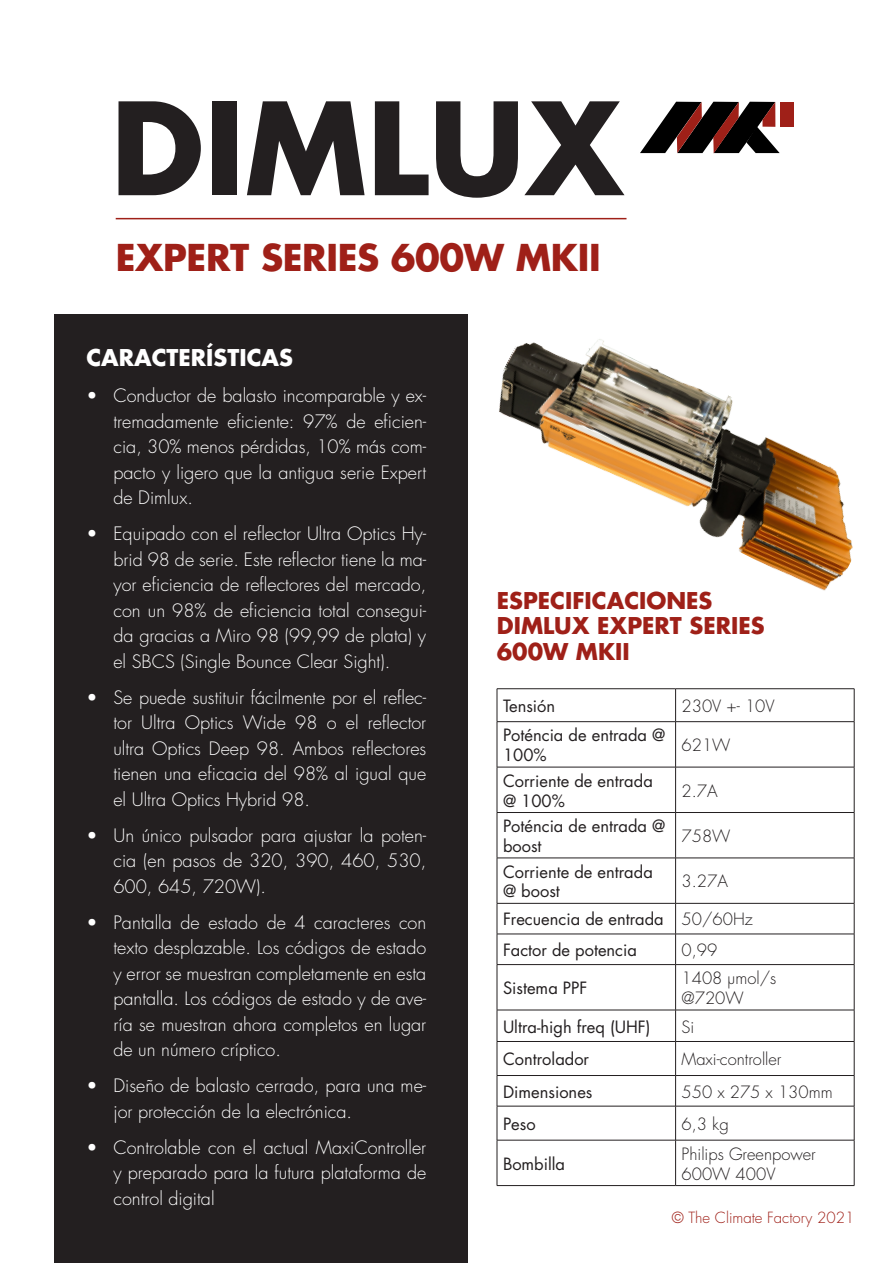
<style>
.page{position:relative;width:893px;height:1263px;background:#fff}
.page>*{position:absolute;margin:0;border:0;box-sizing:border-box;transform-origin:0 0}
.t1{font:700 124.5px "Futura Std";color:#231f20}
.t2{font:700 36px "Futura Std";letter-spacing:-.01em;color:#9f2018}
.t3{font:700 22.5px "Futura Std";color:#9f2018}
.t4{font:700 22.5px "Futura Std";color:#fff}
.t5{font:300 18px/25.5px "Futura Std";color:#fff;text-align:justify}
.t6{font:16.5px/19.8px "Futura Std";color:#231f20}
.t7{font:300 16.5px/19.8px "Futura Std";color:#231f20}
.t8{font:300 15px "Futura Std";color:#9f2018}
</style>
<div class="page">
<div style="left:54px;top:315px;width:414px;height:948px;background:#231f20"></div>
<svg style="left:640px;top:102px;width:140px;height:51px"></svg>
<div style="left:780px;top:102px;width:13px;height:25px;background:#9f2018"></div>
<hr style="left:116px;top:218px;width:510px;height:1px;background:#9f2018">
<hr style="left:497px;top:688px;width:179px;height:1px;background:#231f20">
<hr style="left:497px;top:689px;width:1px;height:32px;background:#231f20">
<hr style="left:676px;top:688px;width:178px;height:1px;background:#231f20">
<hr style="left:675px;top:689px;width:1px;height:32px;background:#231f20">
<hr style="left:854px;top:689px;width:1px;height:32px;background:#231f20">
<hr style="left:497px;top:721px;width:179px;height:1px;background:#231f20">
<hr style="left:497px;top:722px;width:1px;height:45px;background:#231f20">
<hr style="left:676px;top:721px;width:178px;height:1px;background:#231f20">
<hr style="left:675px;top:722px;width:1px;height:45px;background:#231f20">
<hr style="left:854px;top:722px;width:1px;height:45px;background:#231f20">
<hr style="left:497px;top:767px;width:179px;height:1px;background:#231f20">
<hr style="left:497px;top:767px;width:1px;height:45px;background:#231f20">
<hr style="left:676px;top:767px;width:178px;height:1px;background:#231f20">
<hr style="left:675px;top:767px;width:1px;height:45px;background:#231f20">
<hr style="left:854px;top:767px;width:1px;height:45px;background:#231f20">
<hr style="left:497px;top:812px;width:179px;height:1px;background:#231f20">
<hr style="left:497px;top:813px;width:1px;height:45px;background:#231f20">
<hr style="left:676px;top:812px;width:178px;height:1px;background:#231f20">
<hr style="left:675px;top:813px;width:1px;height:45px;background:#231f20">
<hr style="left:854px;top:813px;width:1px;height:45px;background:#231f20">
<hr style="left:497px;top:858px;width:179px;height:1px;background:#231f20">
<hr style="left:497px;top:858px;width:1px;height:45px;background:#231f20">
<hr style="left:676px;top:858px;width:178px;height:1px;background:#231f20">
<hr style="left:675px;top:858px;width:1px;height:45px;background:#231f20">
<hr style="left:854px;top:858px;width:1px;height:45px;background:#231f20">
<hr style="left:497px;top:903px;width:179px;height:1px;background:#231f20">
<hr style="left:497px;top:903px;width:1px;height:31px;background:#231f20">
<hr style="left:676px;top:903px;width:178px;height:1px;background:#231f20">
<hr style="left:675px;top:903px;width:1px;height:31px;background:#231f20">
<hr style="left:854px;top:903px;width:1px;height:31px;background:#231f20">
<hr style="left:497px;top:934px;width:179px;height:1px;background:#231f20">
<hr style="left:497px;top:934px;width:1px;height:30px;background:#231f20">
<hr style="left:676px;top:934px;width:178px;height:1px;background:#231f20">
<hr style="left:675px;top:934px;width:1px;height:30px;background:#231f20">
<hr style="left:854px;top:934px;width:1px;height:30px;background:#231f20">
<hr style="left:497px;top:964px;width:179px;height:1px;background:#231f20">
<hr style="left:497px;top:965px;width:1px;height:45px;background:#231f20">
<hr style="left:676px;top:964px;width:178px;height:1px;background:#231f20">
<hr style="left:675px;top:965px;width:1px;height:45px;background:#231f20">
<hr style="left:854px;top:965px;width:1px;height:45px;background:#231f20">
<hr style="left:497px;top:1010px;width:179px;height:1px;background:#231f20">
<hr style="left:497px;top:1010px;width:1px;height:31px;background:#231f20">
<hr style="left:676px;top:1010px;width:178px;height:1px;background:#231f20">
<hr style="left:675px;top:1010px;width:1px;height:31px;background:#231f20">
<hr style="left:854px;top:1010px;width:1px;height:31px;background:#231f20">
<hr style="left:497px;top:1041px;width:179px;height:1px;background:#231f20">
<hr style="left:497px;top:1042px;width:1px;height:33px;background:#231f20">
<hr style="left:676px;top:1041px;width:178px;height:1px;background:#231f20">
<hr style="left:675px;top:1042px;width:1px;height:33px;background:#231f20">
<hr style="left:854px;top:1042px;width:1px;height:33px;background:#231f20">
<hr style="left:497px;top:1075px;width:179px;height:1px;background:#231f20">
<hr style="left:497px;top:1076px;width:1px;height:30px;background:#231f20">
<hr style="left:676px;top:1075px;width:178px;height:1px;background:#231f20">
<hr style="left:675px;top:1076px;width:1px;height:30px;background:#231f20">
<hr style="left:854px;top:1076px;width:1px;height:30px;background:#231f20">
<hr style="left:497px;top:1106px;width:179px;height:1px;background:#231f20">
<hr style="left:497px;top:1106px;width:1px;height:34px;background:#231f20">
<hr style="left:676px;top:1106px;width:178px;height:1px;background:#231f20">
<hr style="left:675px;top:1106px;width:1px;height:34px;background:#231f20">
<hr style="left:854px;top:1106px;width:1px;height:34px;background:#231f20">
<hr style="left:497px;top:1140px;width:179px;height:1px;background:#231f20">
<hr style="left:497px;top:1140px;width:1px;height:45px;background:#231f20">
<hr style="left:676px;top:1140px;width:178px;height:1px;background:#231f20">
<hr style="left:675px;top:1140px;width:1px;height:45px;background:#231f20">
<hr style="left:854px;top:1140px;width:1px;height:45px;background:#231f20">
<hr style="left:497px;top:1185px;width:179px;height:1px;background:#231f20">
<hr style="left:676px;top:1185px;width:178px;height:1px;background:#231f20">
<img style="left:499px;top:339px;width:354px;height:252px">
<p class="t1" style="left:111px;top:66px;width:515px">DIMLUX</p>
<p class="t2" style="left:116px;top:233px;width:486px">EXPERT SERIES 600W MKII</p>
<p class="t4" style="left:86px;top:343px;width:208px">CARACTERÍSTICAS</p>
<p class="t5" style="left:113px;top:383px;width:314px;text-indent:-27px">• Conductor de balasto incomparable y ex&shy;tremadamente eficiente: 97% de eficien&shy;cia, 30% menos pérdidas, 10% más com&shy;pacto y ligero que la antigua serie Expert de Dimlux.</p>
<p class="t5" style="left:113px;top:521px;width:314px;text-indent:-27px">• Equipado con el reflector Ultra Optics Hy&shy;brid 98 de serie. Este reflector tiene la ma&shy;yor eficiencia de reflectores del mercado, con un 98% de eficiencia total consegui&shy;da gracias a Miro 98 (99,99 de plata) y el SBCS (Single Bounce Clear Sight).</p>
<p class="t5" style="left:113px;top:685px;width:314px;text-indent:-27px">• Se puede sustituir fácilmente por el reflec&shy;tor Ultra Optics Wide 98 o el reflector ultra Optics Deep 98. Ambos reflectores tienen una eficacia del 98% al igual que el Ultra Optics Hybrid 98.</p>
<p class="t5" style="left:113px;top:823px;width:314px;text-indent:-27px">• Un único pulsador para ajustar la poten&shy;cia (en pasos de 320, 390, 460, 530, 600, 645, 720W).</p>
<p class="t5" style="left:113px;top:910px;width:314px;text-indent:-27px">• Pantalla de estado de 4 caracteres con texto desplazable. Los códigos de estado y error se muestran completamente en esta pantalla. Los códigos de estado y de ave&shy;ría se muestran ahora completos en lugar de un número críptico.</p>
<p class="t5" style="left:113px;top:1073px;width:314px;text-indent:-27px">• Diseño de balasto cerrado, para una me&shy;jor protección de la electrónica.</p>
<p class="t5" style="left:113px;top:1135px;width:314px;text-indent:-27px">• Controlable con el actual MaxiController y preparado para la futura plataforma de control digital</p>
<p class="t3" style="left:497px;top:585px;width:217px">ESPECIFICACIONES</p>
<p class="t3" style="left:497px;top:611px;width:269px">DIMLUX EXPERT SERIES</p>
<p class="t3" style="left:497px;top:636px;width:134px">600W MKII</p>
<p class="t6" style="left:503px;top:696px;width:54px">Tensión</p>
<p class="t7" style="left:682px;top:697px;width:95px">230V +- 10V</p>
<p class="t6" style="left:503px;top:725px;width:164px">Poténcia de entrada @<br>100%</p>
<p class="t7" style="left:682px;top:736px;width:50px">621W</p>
<p class="t6" style="left:503px;top:771px;width:151px">Corriente de entrada @ 100%</p>
<p class="t7" style="left:682px;top:781px;width:38px">2.7A</p>
<p class="t6" style="left:503px;top:816px;width:164px">Poténcia de entrada @ boost</p>
<p class="t7" style="left:682px;top:827px;width:50px">758W</p>
<p class="t6" style="left:503px;top:862px;width:151px">Corriente de entrada @ boost</p>
<p class="t7" style="left:682px;top:872px;width:48px">3.27A</p>
<p class="t6" style="left:503px;top:910px;width:162px">Frecuencia de entrada</p>
<p class="t7" style="left:682px;top:910px;width:73px">50/60Hz</p>
<p class="t6" style="left:503px;top:940px;width:135px">Factor de potencia</p>
<p class="t7" style="left:682px;top:941px;width:37px">0,99</p>
<p class="t6" style="left:503px;top:978px;width:86px">Sistema PPF</p>
<p class="t7" style="left:682px;top:969px;width:96px">1408 μmol/s</p>
<p class="t7" style="left:682px;top:988px;width:64px">@720W</p>
<p class="t6" style="left:503px;top:1017px;width:149px">Ultra-high freq (UHF)</p>
<p class="t7" style="left:682px;top:1017px;width:14px">Si</p>
<p class="t6" style="left:503px;top:1049px;width:88px">Controlador</p>
<p class="t7" style="left:682px;top:1050px;width:101px">Maxi-controller</p>
<p class="t6" style="left:503px;top:1082px;width:91px">Dimensiones</p>
<p class="t7" style="left:682px;top:1082px;width:153px">550 x 275 x 130mm</p>
<p class="t6" style="left:503px;top:1114px;width:34px">Peso</p>
<p class="t7" style="left:682px;top:1114px;width:49px">6,3 kg</p>
<p class="t6" style="left:503px;top:1154px;width:64px">Bombilla</p>
<p class="t7" style="left:682px;top:1144px;width:136px">Philips Greenpower<br>600W 400V</p>
<p class="t8" style="left:672px;top:1209px;width:184px">© The Climate Factory 2021</p>
</div>
